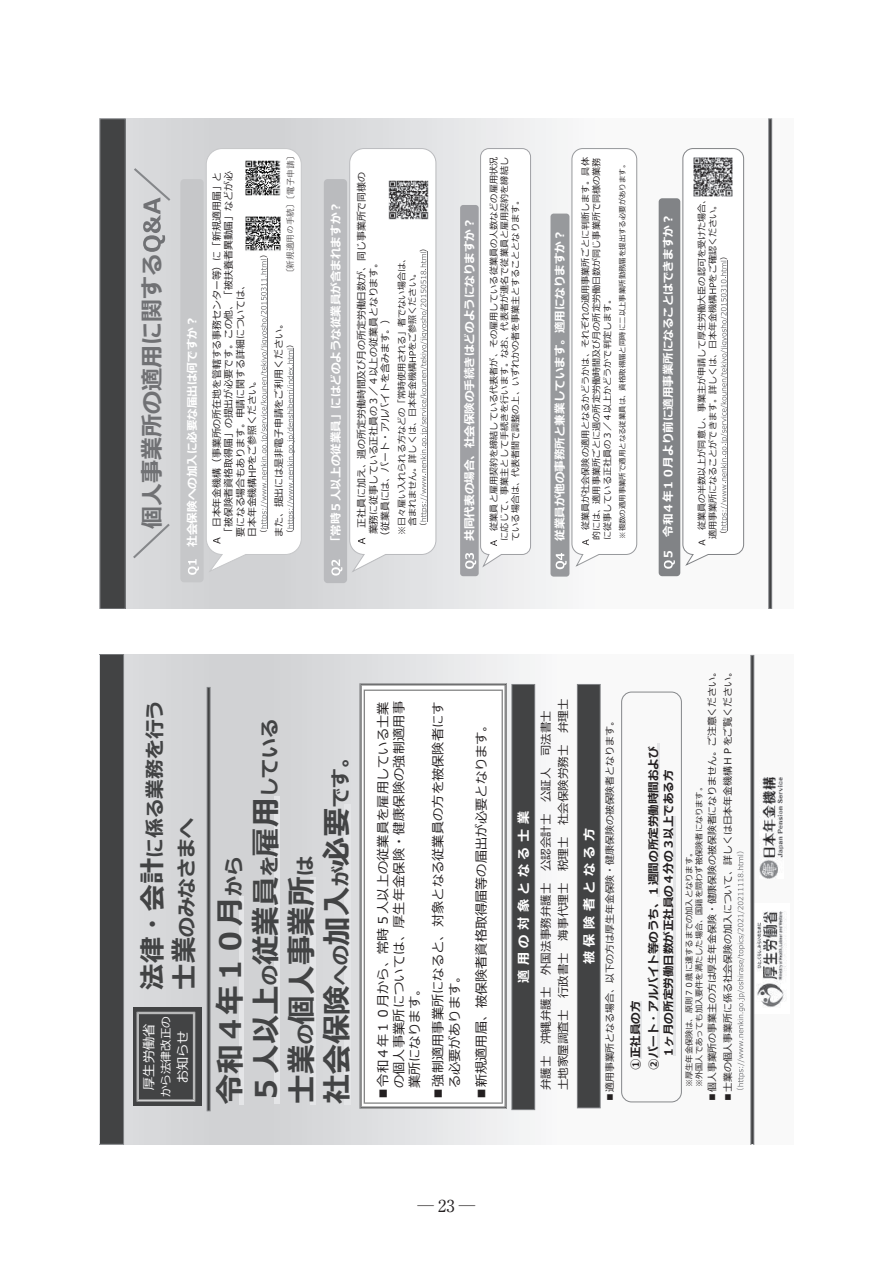
<style>
.page{position:relative;width:893px;height:1263px;background:#fff}
.page>*{position:absolute;margin:0;border:0;box-sizing:border-box;transform-origin:0 0}
.t1{font:700 29.7px/35.5px "Meiryo";color:#424344}
.t2{font:700 22.95px "Meiryo";color:#707174}
.t3{font:700 19.8px/31.7px "Meiryo";color:#424344}
.t4{font:16.5px "Ryumin Pr 6";color:#231f20}
.t5{font:13.2px/15.8px "Meiryo";letter-spacing:.005em;color:#231f20;text-align:justify}
.t6{font:700 13.2px "Meiryo";letter-spacing:.34em;color:#fff}
.t7{font:13.2px "Meiryo";color:#fff}
.t8{font:700 11.55px "Meiryo";color:#fff}
.t9{font:700 11.55px/18px "Meiryo";color:#231f20}
.t10{font:11.55px/17.2px "Meiryo";color:#231f20}
.t11{font:11.55px "Meiryo";color:#fff}
.t12{font:9.9px/11.9px "Meiryo";color:#231f20}
.t13{font:9.15px/10.8px "Meiryo";color:#231f20}
.t14{font:8.7px "Yu Gothic";color:#231f20}
.t15{font:8.25px/9.9px "Meiryo";color:#231f20}
.t16{font:7.35px "Meiryo";color:#231f20}
.t17{font:7.35px "Meiryo";color:#757679}
.s1{font-size:26.4px}
.s2{font-size:19.8px}
</style>
<div class="page">
<div style="left:100px;top:119px;width:693px;height:490px;background:linear-gradient(to right,#cbcccf,#fff)"></div>
<div style="left:100px;top:119px;width:25px;height:490px;background:#424344"></div>
<div style="left:100px;top:119px;width:26px;height:490px;border:1px solid #818386"></div>
<div style="left:180px;top:179px;width:24px;height:403px;background:#c6c7c9;border-radius:4px"></div>
<svg style="left:188px;top:559px;width:11px;height:16px"></svg>
<div style="left:324px;top:179px;width:23px;height:404px;background:#babbbe;border-radius:4px"></div>
<svg style="left:331px;top:559px;width:11px;height:17px"></svg>
<svg style="left:205px;top:148px;width:97px;height:425px"></svg>
<svg style="left:349px;top:148px;width:88px;height:425px"></svg>
<div style="left:460px;top:205px;width:19px;height:371px;background:#9fa0a4;border-radius:3px"></div>
<svg style="left:465px;top:148px;width:66px;height:421px"></svg>
<div style="left:550px;top:214px;width:19px;height:363px;background:#97999c;border-radius:3px"></div>
<svg style="left:556px;top:148px;width:81px;height:421px"></svg>
<img style="left:388px;top:181px;width:41px;height:39px">
<svg style="left:131px;top:521px;width:41px;height:39px;background:#d2d3d5"></svg>
<svg style="left:132px;top:166px;width:41px;height:86px;background:#c7c8ca"></svg>
<div style="left:659px;top:198px;width:21px;height:378px;background:#818386;border-radius:4px"></div>
<svg style="left:664px;top:560px;width:11px;height:9px"></svg>
<svg style="left:682px;top:148px;width:62px;height:419px"></svg>
<img style="left:693px;top:158px;width:40px;height:38px">
<div style="left:768px;top:119px;width:4px;height:490px;border:1px solid #818386"></div>
<img style="left:242px;top:214px;width:42px;height:40px">
<img style="left:242px;top:158px;width:42px;height:40px">
<div style="left:100px;top:654px;width:693px;height:490px;background:linear-gradient(to right,#cbcdcf,#fff)"></div>
<div style="left:100px;top:654px;width:24px;height:490px;background:#424344"></div>
<svg style="left:360px;top:683px;width:147px;height:426px"></svg>
<svg style="left:133px;top:1007px;width:69px;height:99px;background:#4a4b4c"></svg>
<svg style="left:137px;top:1012px;width:58px;height:89px;background:#4f5051"></svg>
<div style="left:207px;top:687px;width:3px;height:424px;border:1px solid #818386"></div>
<div style="left:512px;top:684px;width:23px;height:425px;background:#424344"></div>
<div style="left:511px;top:684px;width:24px;height:426px;border:1px solid #818386"></div>
<svg style="left:364px;top:689px;width:139px;height:415px"></svg>
<div style="left:577px;top:684px;width:23px;height:424px;background:#424344"></div>
<div style="left:577px;top:684px;width:24px;height:424px;border:1px solid #818386"></div>
<div style="left:621px;top:692px;width:61px;height:410px;border:1px solid #85878a;border-radius:10px"></div>
<hr style="left:639px;top:1001px;width:2px;height:57px;background:#e4e5e7">
<hr style="left:657px;top:744px;width:3px;height:153px;background:#e4e5e7">
<hr style="left:657px;top:943px;width:3px;height:115px;background:#e4e5e7">
<hr style="left:673px;top:816px;width:2px;height:240px;background:#e4e5e7">
<div style="left:311px;top:877px;width:5px;height:227px;background:#e4e5e7"></div>
<div style="left:239px;top:896px;width:5px;height:208px;background:#e4e5e7"></div>
<div style="left:345px;top:805px;width:6px;height:300px;background:#e4e5e7"></div>
<div style="left:274px;top:796px;width:6px;height:307px;background:#e4e5e7"></div>
<img style="left:759px;top:778px;width:25px;height:100px">
<img style="left:754px;top:903px;width:35px;height:110px">
<svg style="left:738px;top:655px;width:16px;height:489px"></svg>
<h2 class="t2" style="left:136px;top:529px;width:278px;rotate:-90deg">個人事業所の適用に関する</h2>
<p class="t8" style="left:184px;top:547px;width:232px;rotate:-90deg">社会保険への加入に必要な届出は何ですか︖</p>
<p class="t14" style="left:282px;top:277px;width:127px;rotate:-90deg">〔新規適用の手続〕〔電子申請〕</p>
<p class="t12" style="left:211px;top:537px;width:367px;text-indent:10px;rotate:-90deg">日本年金機構（事業所の所在地を管轄する事務センター等）に「新規適用届」と「被保険者資格取得届」の提出が必要です。この他、「被扶養者異動届」などが必要になる場合もあります。申請に関する詳細については、<br>日本年金機構</p>
<p class="t16" style="left:259px;top:258px;width:9px;rotate:-90deg">）</p>
<p class="t12" style="left:273px;top:537px;width:219px;rotate:-90deg">また、提出には是非電子申請をご利用ください。</p>
<p class="t16" style="left:285px;top:348px;width:9px;rotate:-90deg">）</p>
<p class="t12" style="left:247px;top:465px;width:90px;rotate:-90deg">をご参照ください。</p>
<p class="t16" style="left:285px;top:536px;width:9px;rotate:-90deg">（</p>
<p class="t16" style="left:259px;top:536px;width:9px;rotate:-90deg">（</p>
<p class="t8" style="left:328px;top:547px;width:347px;rotate:-90deg">「常時５人以上の従業員」にはどのような従業員が含まれますか︖</p>
<p class="t12" style="left:356px;top:528px;width:357px;rotate:-90deg">正社員に加え、週の所定労働時間及び月の所定労働日数が、同じ事業所で同様の</p>
<p class="t16" style="left:418px;top:251px;width:9px;rotate:-90deg">）</p>
<p class="t13" style="left:397px;top:526px;width:274px;text-indent:-9px;rotate:-90deg">※日々雇い入れられる方などの「常時使用される」者でない場合は、含まれません。詳しくは、日本年金機構</p>
<p class="t12" style="left:368px;top:534px;width:278px;rotate:-90deg">業務に従事している正社員の３／４以上の従業員となります。</p>
<p class="t13" style="left:408px;top:351px;width:83px;rotate:-90deg">をご参照ください。</p>
<p class="t12" style="left:380px;top:541px;width:229px;rotate:-90deg">（従業員には、パート・アルバイトを含みます。）</p>
<p class="t16" style="left:418px;top:529px;width:9px;rotate:-90deg">（</p>
<p class="t8" style="left:461px;top:541px;width:324px;rotate:-90deg">共同代表の場合、社会保険の手続きはどのようになりますか︖</p>
<p class="t13" style="left:489px;top:541px;width:385px;text-align:justify;text-indent:10px;rotate:-90deg">従業員と雇用契約を締結している代表者が、その雇用している従業員の人数などの雇用状況に応じて、事業主として手続きを行います。なお、代表者が連名で従業員と雇用契約を締結している場合は、代表者間で調整の上、いずれかの者を事業主とすることとなります。</p>
<p class="t8" style="left:552px;top:541px;width:313px;rotate:-90deg">従業員が他の事務所と兼業しています。適用になりますか︖</p>
<p class="t13" style="left:581px;top:540px;width:384px;text-align:justify;text-indent:10px;rotate:-90deg">従業員が社会保険の適用となるかどうかは、それぞれの適用事業所ごとに判断します。具体的には、適用事業所ごとに週の所定労働時間及び月の所定労働日数が同じ事業所で同様の業務に従事している正社員の３／４以上かどうかで判定します。</p>
<p class="t16" style="left:617px;top:539px;width:379px;rotate:-90deg">※複数の適用事業所で適用となる従業員は、資格取得届と同時に二以上事業所勤務届を提出する必要があります。</p>
<p class="t8" style="left:660px;top:560px;width:347px;rotate:-90deg">５ 令和４年１０月より前に適用事業所になることはできますか︖</p>
<p class="t13" style="left:697px;top:539px;width:346px;text-indent:9px;rotate:-90deg">従業員の半数以上が同意し、事業主が申請して厚生労働大臣の認可を受けた場合、適用事業所になることができます。詳しくは、日本年金機構</p>
<p class="t13" style="left:708px;top:283px;width:83px;rotate:-90deg">をご確認ください。</p>
<p class="t16" style="left:719px;top:260px;width:9px;rotate:-90deg">）</p>
<p class="t16" style="left:719px;top:538px;width:9px;rotate:-90deg">（</p>
<h3 class="t3" style="left:140px;top:990px;width:291px;rotate:-90deg"><span class="s1">法律・会計</span>に係る業務を行う<span class="s1">士業</span>のみなさまへ</h3>
<h3 class="t7" style="left:140px;top:1090px;width:67px;rotate:-90deg">厚生労働省</h3>
<p class="t11" style="left:158px;top:1097px;width:82px;rotate:-90deg">から法律改正の</p>
<h3 class="t7" style="left:173px;top:1083px;width:54px;rotate:-90deg">お知らせ</h3>
<h1 class="t1" style="left:214px;top:1104px;width:387px;rotate:-90deg">令和４年１０月<span class="s2">から<br></span>５人以上<span class="s2">の</span>従業員<span class="s2">を</span>雇用<span class="s2">している</span>士業<span class="s2">の</span>個人事業所<span class="s2">は<br></span>社会保険<span class="s2">への</span>加入<span class="s2">が</span>必要<span class="s2">です。</span></h1>
<h3 class="t5" style="left:376px;top:1088px;width:389px;text-indent:-12px;rotate:-90deg">■令和４年１０月から、常時５人以上の従業員を雇用している士業の個人事業所については、厚生年金保険・健康保険の強制適用事業所になります。</h3>
<h3 class="t5" style="left:431px;top:1088px;width:388px;line-height:16.4px;text-indent:-12px;rotate:-90deg">■強制適用事業所になると、対象となる従業員の方を被保険者にする必要があります。</h3>
<h3 class="t5" style="left:474px;top:1100px;width:383px;rotate:-90deg">■新規適用届、被保険者資格取得届等の届出が必要となります。</h3>
<h3 class="t6" style="left:514px;top:983px;width:173px;rotate:-90deg">適用の対象となる士業</h3>
<p class="t10" style="left:538px;top:1090px;width:393px;rotate:-90deg">弁護士 沖縄弁護士 外国法事務弁護士 公認会計士 公証人 司法書士土地家屋調査士 行政書士 海事代理士 税理士 社会保険労務士 弁理士</p>
<h3 class="t6" style="left:580px;top:964px;width:138px;rotate:-90deg">被保険者となる方</h3>
<p class="t12" style="left:605px;top:1102px;width:387px;rotate:-90deg">■適用事業所となる場合、以下の方は厚生年金保険・健康保険の被保険者となります。</p>
<p class="t9" style="left:627px;top:1070px;width:325px;rotate:-90deg">①正社員の方<br>②パート・アルバイト等のうち、１週間の所定労働時間および</p>
<p class="t9" style="left:660px;top:1058px;width:290px;rotate:-90deg">１ヶ月の所定労働日数が正社員の４分の３以上である方</p>
<p class="t12" style="left:707px;top:1102px;width:436px;rotate:-90deg">■個人事業所の事業主の方は厚生年金保険・健康保険の被保険者になりません。ご注意ください。</p>
<p class="t12" style="left:722px;top:1102px;width:436px;rotate:-90deg">■士業の個人事業所に係る社会保険の加入について、詳しくは日本年金機構ＨＰをご覧ください。</p>
<p class="t15" style="left:685px;top:1087px;width:306px;rotate:-90deg">※厚生年金保険は、原則７０歳に達するまでの加入となります。<br>※外国人であっても加入要件を満たした場合、国籍を問わず被保険者になります。</p>
<p class="t17" style="left:735px;top:854px;width:9px;rotate:-90deg">）</p>
<p class="t17" style="left:735px;top:1094px;width:9px;rotate:-90deg">（</p>
<h3 class="t4" style="left:418px;top:1192px;width:59px">─23─</h3>
</div>
